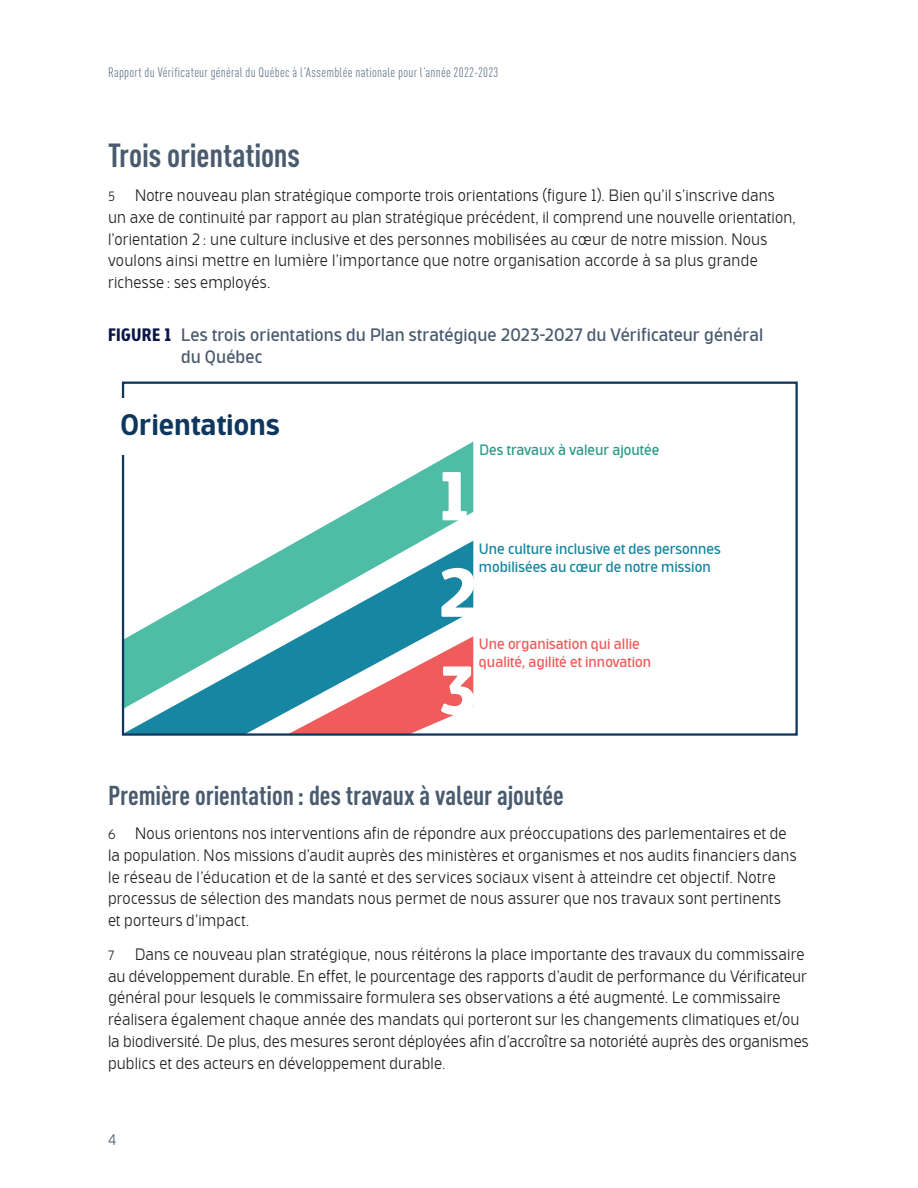
<style>
.page{position:relative;width:918px;height:1188px;background:#fff}
.page>*{position:absolute;margin:0;border:0;box-sizing:border-box;transform-origin:0 0}
.t1{font:700 69px/97.9px "Bosphorus 50 Normal 55";color:#fff}
.t2{font:700 condensed 33px "DIN Offc";letter-spacing:-.005em;color:#4a5b6f}
.t3{font:500 29.7px "Bosphorus 50 Normal 54";color:#0f375e}
.t4{font:700 condensed 27px "DIN Offc";letter-spacing:-.005em;color:#4a5b6f}
.t5{font:18px/22.5px "Bosphorus 50 Normal 53";letter-spacing:.005em;color:#4a5b6f}
.t6{font:300 16.5px/21.8px "Bosphorus 50 Normal 52";letter-spacing:.01em;color:#231f20}
.t7{font:15px/18px "Bosphorus 50 Normal 53";color:#1786a2}
.t8{font:15px/18px "Bosphorus 50 Normal 53";color:#f05c5c}
.t9{font:15px "Bosphorus 50 Normal 53";color:#2e9a8a}
.t10{font:300 15px "Bosphorus 50 Normal 52";color:#4a5b6f}
.t11{font:condensed 13.5px "DIN Offc";letter-spacing:.02em;color:#6d7c8f}
.t12{font:300 13.5px "Bosphorus 50 Normal 52";color:#231f20}
.s1{font-size:13.5px}
.s2{font-family:"Bosphorus 40 Condensed 45";font-weight:700;color:#0b1648}
</style>
<div class="page">
<svg style="left:125px;top:709px;width:162px;height:24px;fill:#1786a2"></svg>
<svg style="left:125px;top:442px;width:348px;height:267px"></svg>
<svg style="left:287px;top:636px;width:186px;height:97px"></svg>
<div style="left:122px;top:382px;width:676px;height:354px;border:2px solid #0f375e"></div>
<div style="left:120px;top:398px;width:305px;height:57px;background:#fff"></div>
<p class="t11" style="left:108px;top:65px;width:392px">Rapport du Vérificateur général du Québec à l’Assemblée nationale pour l’année 2022-2023</p>
<h2 class="t2" style="left:108px;top:136px;width:194px">Trois orientations</h2>
<p class="t6" style="left:108px;top:185px;width:690px"><span class="s1">5</span> Notre nouveau plan stratégique comporte trois orientations (figure 1). Bien qu’il s’inscrive dans un axe de continuité par rapport au plan stratégique précédent, il comprend une nouvelle orientation, l’orientation 2 : une culture inclusive et des personnes mobilisées au cœur de notre mission. Nous voulons ainsi mettre en lumière l’importance que notre organisation accorde à sa plus grande richesse : ses employés.</p>
<p class="t5" style="left:181px;top:324px;width:584px;text-indent:-73px"><span class="s2">FIGURE 1</span> Les trois orientations du Plan stratégique 2023-2027 du Vérificateur général du Québec</p>
<h3 class="t3" style="left:121px;top:406px;width:161px">Orientations</h3>
<h1 class="t1" style="left:441px;top:452px;width:32px">1</h1>
<p class="t9" style="left:480px;top:440px;width:181px">Des travaux à valeur ajoutée</p>
<p class="t7" style="left:479px;top:540px;width:243px">Une culture inclusive et des personnes mobilisées au cœur de notre mission</p>
<h1 class="t1" style="left:439px;top:548px;width:39px">2<br>3</h1>
<p class="t8" style="left:479px;top:636px;width:174px">Une organisation qui allie qualité, agilité et innovation</p>
<h3 class="t4" style="left:108px;top:779px;width:457px">Première orientation : des travaux à valeur ajoutée</h3>
<p class="t6" style="left:108px;top:823px;width:690px"><span class="s1">6</span> Nous orientons nos interventions afin de répondre aux préoccupations des parlementaires et de la population. Nos missions d’audit auprès des ministères et organismes et nos audits financiers dans le réseau de l’éducation et de la santé et des services sociaux visent à atteindre cet objectif. Notre processus de sélection des mandats nous permet de nous assurer que nos travaux sont pertinents et porteurs d’impact.</p>
<p class="t12" style="left:108px;top:947px;width:8px">7</p>
<p class="t6" style="left:108px;top:944px;width:702px;text-indent:27px">Dans ce nouveau plan stratégique, nous réitérons la place importante des travaux du commissaire au développement durable. En effet, le pourcentage des rapports d’audit de performance du Vérificateur général pour lesquels le commissaire formulera ses observations a été augmenté. Le commissaire réalisera également chaque année des mandats qui porteront sur les changements climatiques et/ou la biodiversité. De plus, des mesures seront déployées afin d’accroître sa notoriété auprès des organismes publics et des acteurs en développement durable.</p>
<p class="t10" style="left:108px;top:1131px;width:10px">4</p>
</div>
